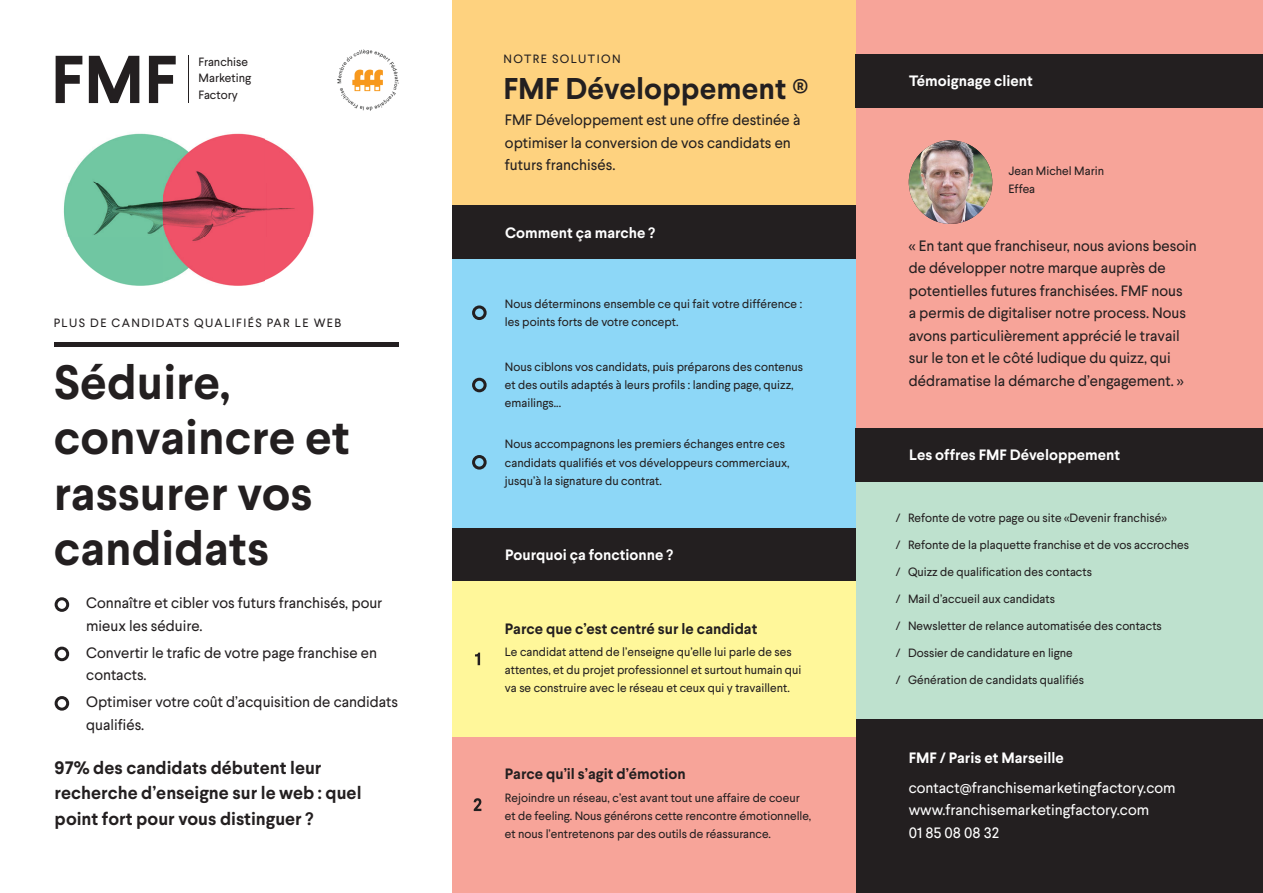
<style>
.page{position:relative;width:1263px;height:893px;background:#fff}
.page>*{position:absolute;margin:0;border:0;box-sizing:border-box;transform-origin:0 0}
.t1{font:700 67.5px "Larsseit";color:#231f20}
.t2{font:700 48px/55.5px "Larsseit";color:#231f20}
.t3{font:700 30px "Larsseit";color:#231f20}
.t4{font:700 18px/25.5px "Larsseit";color:#231f20}
.t5{font:15px/22.5px "Larsseit";color:#231f20}
.t6{font:700 15px "Larsseit";color:#fff}
.t7{font:15px/22.5px "Larsseit";color:#fff}
.t8{font:700 15px "Larsseit";color:#231f20}
.t9{font:12px/18px "Larsseit";color:#231f20}
.t10{font:12px "Larsseit";letter-spacing:.12em;color:#231f20}
.s1{font-weight:400;font-size:27px}
</style>
<div class="page">
<div style="left:856px;top:108px;width:407px;height:321px;background:#f7a499"></div>
<div style="left:856px;top:455px;width:407px;height:322px;background:#bee1ce"></div>
<hr style="left:188px;top:56px;width:1px;height:47px;background:#231f20">
<div style="left:54px;top:342px;width:345px;height:5px;background:#231f20"></div>
<img style="left:63px;top:133px;width:251px;height:153px">
<div style="left:55px;top:597px;width:14px;height:15px;border:3px solid #231f20;border-radius:50%"></div>
<div style="left:55px;top:696px;width:14px;height:15px;border:3px solid #231f20;border-radius:50%"></div>
<div style="left:55px;top:647px;width:14px;height:14px;border:3px solid #231f20;border-radius:50%"></div>
<div style="left:452px;top:0;width:404px;height:206px;background:#fed27f"></div>
<div style="left:452px;top:259px;width:404px;height:270px;background:#8dd7f7"></div>
<div style="left:452px;top:206px;width:404px;height:53px;background:#231f20"></div>
<div style="left:856px;top:54px;width:407px;height:54px;background:#231f20"></div>
<div style="left:856px;top:428px;width:407px;height:54px;background:#231f20"></div>
<div style="left:856px;top:719px;width:407px;height:174px;background:#231f20"></div>
<div style="left:452px;top:529px;width:404px;height:53px;background:#231f20"></div>
<div style="left:452px;top:582px;width:404px;height:155px;background:#fff79a"></div>
<div style="left:452px;top:737px;width:404px;height:156px;background:#f7a499"></div>
<svg style="left:475px;top:653px;width:5px;height:12px"></svg>
<svg style="left:474px;top:798px;width:7px;height:13px"></svg>
<img style="left:337px;top:49px;width:62px;height:62px">
<div style="left:856px;top:0;width:407px;height:54px;background:#f7a499"></div>
<img style="left:909px;top:140px;width:83px;height:84px;border-radius:42px">
<div style="left:472px;top:305px;width:15px;height:15px;border:3px solid #231f20;border-radius:50%"></div>
<div style="left:472px;top:378px;width:15px;height:14px;border:3px solid #231f20;border-radius:50%"></div>
<div style="left:472px;top:455px;width:15px;height:15px;border:3px solid #231f20;border-radius:50%"></div>
<h1 class="t1" style="left:51px;top:36px;width:128px">FMF</h1>
<p class="t9" style="left:199px;top:53px;width:54px;line-height:16.5px">Franchise<br>Marketing<br>Factory</p>
<p class="t10" style="left:54px;top:315px;width:289px">PLUS DE CANDIDATS QUALIFIÉS PAR LE WEB</p>
<h2 class="t2" style="left:54px;top:354px;width:298px">Séduire, convaincre et rassurer vos candidats</h2>
<p class="t5" style="left:86px;top:592px;width:298px">Connaître et cibler vos futurs franchisés, pour mieux les séduire.</p>
<p class="t5" style="left:86px;top:641px;width:292px">Convertir le trafic de votre page franchise en contacts.</p>
<p class="t5" style="left:86px;top:691px;width:313px">Optimiser votre coût d’acquisition de candidats qualifiés.</p>
<h3 class="t4" style="left:55px;top:755px;width:308px">97% des candidats débutent leur recherche d’enseigne sur le web : quel point fort pour vous distinguer ?</h3>
<p class="t10" style="left:504px;top:51px;width:118px">NOTRE SOLUTION</p>
<h3 class="t3" style="left:503px;top:69px;width:306px">FMF Développement <span class="s1">®</span></h3>
<p class="t5" style="left:505px;top:108px;width:297px">FMF Développement est une offre destinée à optimiser la conversion de vos candidats en futurs franchisés.</p>
<p class="t6" style="left:505px;top:223px;width:151px">Comment ça marche ?</p>
<p class="t9" style="left:505px;top:295px;width:299px">Nous déterminons ensemble ce qui fait votre différence : les points forts de votre concept.</p>
<p class="t9" style="left:505px;top:357px;width:300px">Nous ciblons vos candidats, puis préparons des contenus et des outils adaptés à leurs profils : landing page, quizz, emailings...</p>
<p class="t9" style="left:505px;top:435px;width:286px">Nous accompagnons les premiers échanges entre ces candidats qualifiés et vos développeurs commerciaux, jusqu’à la signature du contrat.</p>
<p class="t6" style="left:505px;top:545px;width:169px">Pourquoi ça fonctionne ?</p>
<p class="t8" style="left:505px;top:619px;width:254px">Parce que c’est centré sur le candidat</p>
<p class="t9" style="left:505px;top:643px;width:298px">Le candidat attend de l’enseigne qu’elle lui parle de ses attentes, et du projet professionnel et surtout humain qui va se construire avec le réseau et ceux qui y travaillent.</p>
<p class="t8" style="left:505px;top:764px;width:182px">Parce qu’il s’agit d’émotion</p>
<p class="t9" style="left:505px;top:788px;width:308px">Rejoindre un réseau, c’est avant tout une affaire de coeur et de feeling. Nous générons cette rencontre émotionnelle, et nous l’entretenons par des outils de réassurance.</p>
<p class="t6" style="left:909px;top:71px;width:125px">Témoignage client</p>
<p class="t9" style="left:1008px;top:162px;width:97px">Jean Michel Marin<br>Effea</p>
<p class="t5" style="left:909px;top:234px;width:290px">« En tant que franchiseur, nous avions besoin de développer notre marque auprès de potentielles futures franchisées. FMF nous<br>a permis de digitaliser notre process. Nous avons particulièrement apprécié le travail sur le ton et le côté ludique du quizz, qui dédramatise la démarche d’engagement. »</p>
<p class="t6" style="left:909px;top:445px;width:212px">Les offres FMF Développement</p>
<p class="t9" style="left:896px;top:509px;width:272px">/ Refonte de votre page ou site «Devenir franchisé»</p>
<p class="t9" style="left:896px;top:536px;width:295px">/ Refonte de la plaquette franchise et de vos accroches</p>
<p class="t9" style="left:896px;top:563px;width:197px">/ Quizz de qualification des contacts</p>
<p class="t9" style="left:896px;top:590px;width:161px">/ Mail d’accueil aux candidats</p>
<p class="t9" style="left:896px;top:617px;width:267px">/ Newsletter de relance automatisée des contacts</p>
<p class="t9" style="left:896px;top:644px;width:178px">/ Dossier de candidature en ligne</p>
<p class="t9" style="left:896px;top:671px;width:190px">/ Génération de candidats qualifiés</p>
<p class="t6" style="left:909px;top:748px;width:157px">FMF / Paris et Marseille</p>
<p class="t7" style="left:909px;top:776px;width:268px">contact@franchisemarketingfactory.com www.franchisemarketingfactory.com<br>01 85 08 08 32</p>
</div>
